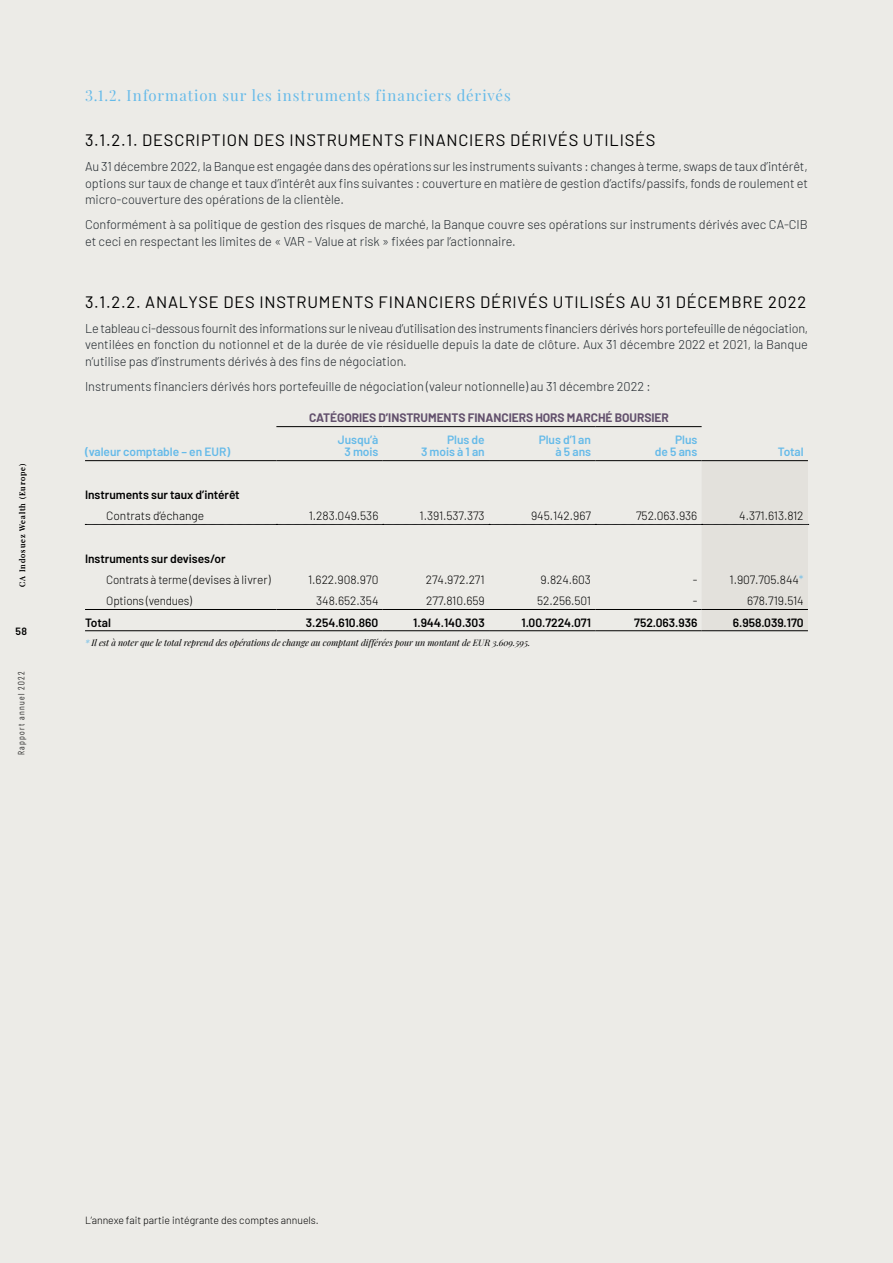
<style>
.page{position:relative;width:893px;height:1263px;background:#ecebe7}
.page>*{position:absolute;margin:0;border:0;box-sizing:border-box;transform-origin:0 0}
.t1{font:16.5px "Barlow";letter-spacing:.045em;color:#000}
.t2{font:15px "Playfair Display";letter-spacing:.065em;color:#65bae9}
.t3{font:300 12.75px/16.5px "Barlow";letter-spacing:-.005em;color:#21282e;text-align:justify}
.t4{font:300 12px "Barlow";letter-spacing:-.005em;color:#000}
.t5{font:600 12px "Barlow";letter-spacing:-.005em;color:#000}
.t6{font:600 12px/12px "Barlow";letter-spacing:-.005em;color:#65bae9;text-align:right}
.t7{font:700 12px "Barlow";letter-spacing:-.005em;color:#63516d}
.t8{font:300 10.5px "Barlow";color:#000}
.t9{font:600 10.5px "Barlow";color:#000}
.t10{font:italic 9px "Playfair Display";letter-spacing:-.005em;color:#000}
.t11{font:300 9px "Barlow Condensed";letter-spacing:.13em;color:#000}
.t12{font:7.5px "Playfair Display";letter-spacing:.13em;color:#000}
.s1{color:#65bae9}
</style>
<div class="page">
<hr style="left:702px;top:460px;width:106px;height:1px;background:#000">
<hr style="left:85px;top:460px;width:191px;height:1px;background:#000">
<hr style="left:276px;top:460px;width:107px;height:1px;background:#000">
<hr style="left:383px;top:460px;width:106px;height:1px;background:#000">
<hr style="left:489px;top:460px;width:106px;height:1px;background:#000">
<hr style="left:595px;top:460px;width:107px;height:1px;background:#000">
<hr style="left:276px;top:426px;width:107px;height:1px;background:#000">
<hr style="left:383px;top:426px;width:106px;height:1px;background:#000">
<hr style="left:489px;top:426px;width:106px;height:1px;background:#000">
<hr style="left:595px;top:426px;width:107px;height:1px;background:#000">
<svg style="left:85px;top:461px;width:724px;height:170px"></svg>
<p class="t12" style="left:17px;top:587px;width:125px;rotate:-90deg">CA Indosuez Wealth (Europe)</p>
<p class="t9" style="left:15px;top:623px;width:13px">58</p>
<p class="t11" style="left:16px;top:755px;width:84px;rotate:-90deg">Rapport annuel 2022</p>
<p class="t2" style="left:85px;top:84px;width:427px">3.1.2. Information sur les instruments financiers dérivés</p>
<p class="t1" style="left:85px;top:128px;width:572px">3.1.2.1. DESCRIPTION DES INSTRUMENTS FINANCIERS DÉRIVÉS UTILISÉS</p>
<p class="t3" style="left:85px;top:157px;width:724px">Au 31 décembre 2022, la Banque est engagée dans des opérations sur les instruments suivants : changes à terme, swaps de taux d’intérêt, options sur taux de change et taux d’intérêt aux fins suivantes : couverture en matière de gestion d’actifs/passifs, fonds de roulement et micro-couverture des opérations de la clientèle.</p>
<p class="t3" style="left:85px;top:215px;width:724px">Conformément à sa politique de gestion des risques de marché, la Banque couvre ses opérations sur instruments dérivés avec CA-CIB et ceci en respectant les limites de « VAR - Value at risk » fixées par l’actionnaire.</p>
<p class="t1" style="left:85px;top:290px;width:723px">3.1.2.2. ANALYSE DES INSTRUMENTS FINANCIERS DÉRIVÉS UTILISÉS AU 31 DÉCEMBRE 2022</p>
<p class="t3" style="left:85px;top:319px;width:725px">Le tableau ci-dessous fournit des informations sur le niveau d’utilisation des instruments financiers dérivés hors portefeuille de négociation, ventilées en fonction du notionnel et de la durée de vie résiduelle depuis la date de clôture. Aux 31 décembre 2022 et 2021, la Banque n’utilise pas d’instruments dérivés à des fins de négociation.</p>
<p class="t3" style="left:85px;top:377px;width:567px">Instruments financiers dérivés hors portefeuille de négociation (valeur notionnelle) au 31 décembre 2022 :</p>
<p class="t7" style="left:309px;top:409px;width:361px">CATÉGORIES D’INSTRUMENTS FINANCIERS HORS MARCHÉ BOURSIER</p>
<p class="t6" style="left:85px;top:445px;width:147px">(valeur comptable – en EUR)</p>
<p class="t6" style="left:338px;top:433px;width:42px;text-align:center">Jusqu’à<br>3 mois</p>
<p class="t6" style="left:421px;top:433px;width:65px">Plus de<br>3 mois à 1 an</p>
<p class="t6" style="left:539px;top:433px;width:54px">Plus d’1 an à 5 ans</p>
<p class="t6" style="left:655px;top:433px;width:44px">Plus<br>de 5 ans</p>
<p class="t6" style="left:778px;top:445px;width:27px">Total</p>
<p class="t5" style="left:85px;top:486px;width:156px">Instruments sur taux d’intérêt</p>
<p class="t4" style="left:106px;top:507px;width:99px">Contrats d’échange</p>
<p class="t4" style="left:309px;top:507px;width:71px">1.283.049.536</p>
<p class="t4" style="left:420px;top:507px;width:67px">1.391.537.373</p>
<p class="t4" style="left:531px;top:507px;width:61px">945.142.967</p>
<p class="t4" style="left:636px;top:507px;width:63px">752.063.936</p>
<p class="t4" style="left:739px;top:507px;width:66px">4.371.613.812</p>
<p class="t5" style="left:85px;top:550px;width:142px">Instruments sur devises/or</p>
<p class="t4" style="left:106px;top:571px;width:166px">Contrats à terme (devises à livrer)</p>
<p class="t4" style="left:308px;top:571px;width:72px">1.622.908.970</p>
<p class="t4" style="left:426px;top:571px;width:61px">274.972.271</p>
<p class="t4" style="left:540px;top:571px;width:52px">9.824.603</p>
<p class="t4" style="left:693px;top:571px;width:6px">-</p>
<p class="t4" style="left:730px;top:571px;width:76px">1.907.705.844<span class="s1">*</span></p>
<p class="t4" style="left:106px;top:592px;width:87px">Options (vendues)</p>
<p class="t4" style="left:316px;top:592px;width:64px">348.652.354</p>
<p class="t4" style="left:426px;top:592px;width:60px">277.810.659</p>
<p class="t4" style="left:537px;top:592px;width:55px">52.256.501</p>
<p class="t4" style="left:693px;top:592px;width:6px">-</p>
<p class="t4" style="left:747px;top:592px;width:58px">678.719.514</p>
<p class="t5" style="left:85px;top:613px;width:27px">Total</p>
<p class="t5" style="left:306px;top:613px;width:74px">3.254.610.860</p>
<p class="t5" style="left:413px;top:613px;width:73px">1.944.140.303</p>
<p class="t5" style="left:522px;top:613px;width:71px">1.00.7224.071</p>
<p class="t5" style="left:634px;top:613px;width:65px">752.063.936</p>
<p class="t5" style="left:733px;top:613px;width:72px">6.958.039.170</p>
<p class="t10" style="left:85px;top:635px;width:447px"><span class="s1">*</span> Il est à noter que le total reprend des opérations de change au comptant différées pour un montant de EUR 3.609.595.</p>
<p class="t8" style="left:85px;top:1212px;width:235px">L’annexe fait partie intégrante des comptes annuels.</p>
</div>
